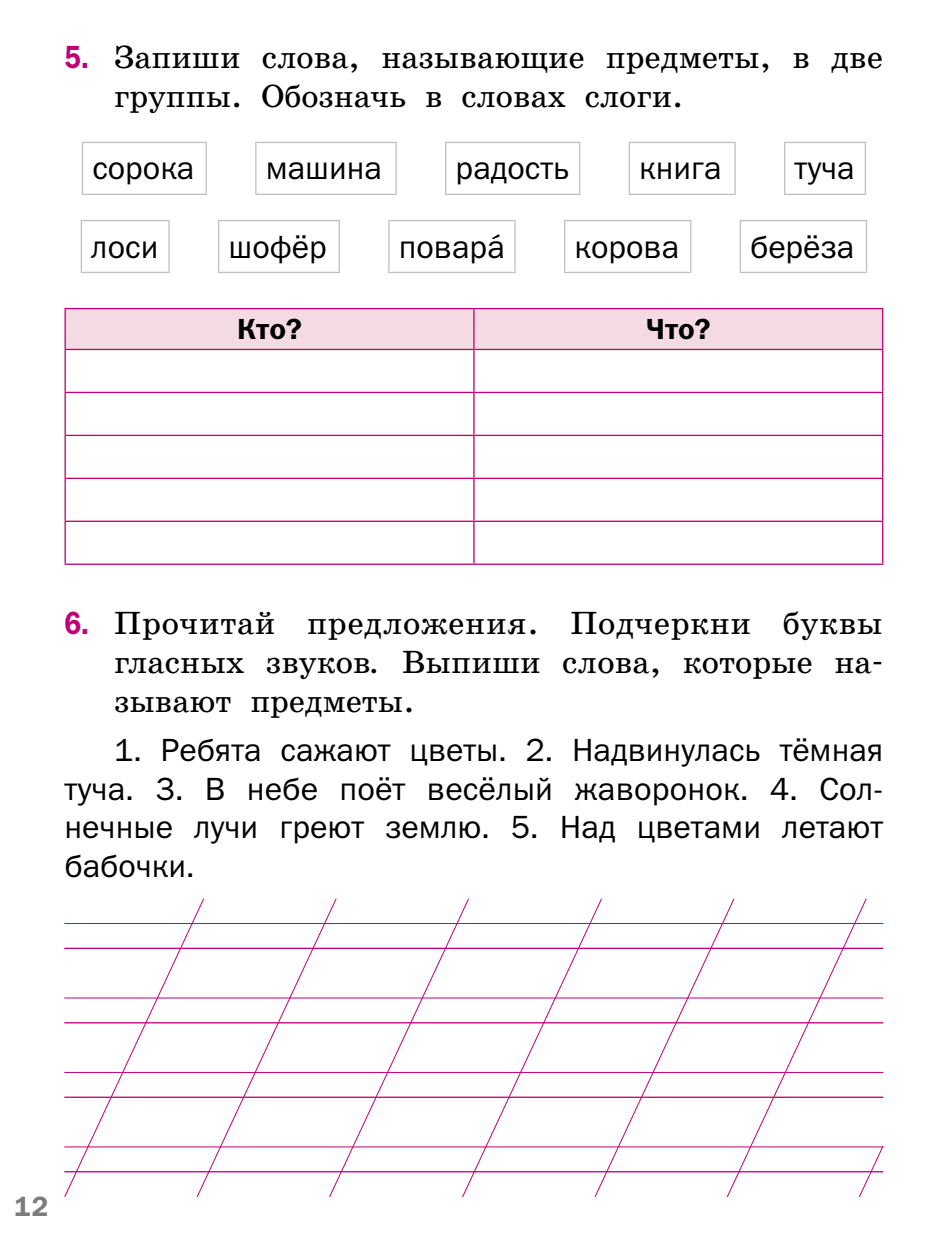
<style>
.page{position:relative;width:933px;height:1241px;background:#fff}
.page>*{position:absolute;margin:0;border:0;box-sizing:border-box;transform-origin:0 0}
.t1{font:32.55px/39.2px "School";color:#000}
.t2{font:32.2px/38.7px "Franklin Gothic Book ITC";color:#000;text-align:justify}
.t3{font:29.22px "Franklin Gothic Demi ITC";color:#000}
.t4{font:28px "Franklin Gothic Demi ITC";color:#7c7c7c}
.s1{font-family:"Franklin Gothic Demi ITC";font-size:32.2px;color:#c10077}
.s2{font-style:italic}
</style>
<div class="page">
<hr style="left:82px;top:142px;width:125px;height:1px;background:#c0c0c0">
<hr style="left:82px;top:143px;width:1px;height:51px;background:#c0c0c0">
<hr style="left:205px;top:143px;width:2px;height:51px;background:#c0c0c0">
<hr style="left:255px;top:142px;width:142px;height:1px;background:#c0c0c0">
<hr style="left:255px;top:143px;width:1px;height:51px;background:#c0c0c0">
<hr style="left:395px;top:143px;width:2px;height:51px;background:#c0c0c0">
<hr style="left:445px;top:142px;width:135px;height:1px;background:#c0c0c0">
<hr style="left:445px;top:143px;width:1px;height:51px;background:#c0c0c0">
<hr style="left:579px;top:143px;width:1px;height:51px;background:#c0c0c0">
<hr style="left:628px;top:142px;width:107px;height:1px;background:#c0c0c0">
<hr style="left:628px;top:143px;width:2px;height:51px;background:#c0c0c0">
<hr style="left:734px;top:143px;width:1px;height:51px;background:#c0c0c0">
<hr style="left:784px;top:142px;width:82px;height:1px;background:#c0c0c0">
<hr style="left:784px;top:143px;width:1px;height:51px;background:#c0c0c0">
<hr style="left:864px;top:143px;width:2px;height:51px;background:#c0c0c0">
<hr style="left:82px;top:194px;width:125px;height:1px;background:#c0c0c0">
<hr style="left:255px;top:194px;width:142px;height:1px;background:#c0c0c0">
<hr style="left:445px;top:194px;width:135px;height:1px;background:#c0c0c0">
<hr style="left:628px;top:194px;width:107px;height:1px;background:#c0c0c0">
<hr style="left:784px;top:194px;width:82px;height:1px;background:#c0c0c0">
<hr style="left:81px;top:220px;width:89px;height:1px;background:#c0c0c0">
<hr style="left:81px;top:221px;width:1px;height:51px;background:#c0c0c0">
<hr style="left:168px;top:221px;width:2px;height:51px;background:#c0c0c0">
<hr style="left:218px;top:220px;width:122px;height:1px;background:#c0c0c0">
<hr style="left:218px;top:221px;width:1px;height:51px;background:#c0c0c0">
<hr style="left:338px;top:221px;width:2px;height:51px;background:#c0c0c0">
<hr style="left:388px;top:220px;width:127px;height:1px;background:#c0c0c0">
<hr style="left:388px;top:221px;width:1px;height:51px;background:#c0c0c0">
<hr style="left:514px;top:221px;width:1px;height:51px;background:#c0c0c0">
<hr style="left:564px;top:220px;width:127px;height:1px;background:#c0c0c0">
<hr style="left:564px;top:221px;width:1px;height:51px;background:#c0c0c0">
<hr style="left:690px;top:221px;width:1px;height:51px;background:#c0c0c0">
<hr style="left:739px;top:220px;width:128px;height:1px;background:#c0c0c0">
<hr style="left:739px;top:221px;width:2px;height:51px;background:#c0c0c0">
<hr style="left:865px;top:221px;width:2px;height:51px;background:#c0c0c0">
<hr style="left:81px;top:272px;width:89px;height:1px;background:#c0c0c0">
<hr style="left:218px;top:272px;width:122px;height:1px;background:#c0c0c0">
<hr style="left:388px;top:272px;width:127px;height:1px;background:#c0c0c0">
<hr style="left:564px;top:272px;width:127px;height:1px;background:#c0c0c0">
<hr style="left:739px;top:272px;width:128px;height:1px;background:#c0c0c0">
<div style="left:66px;top:309px;width:816px;height:40px;background:#f3dae3"></div>
<hr style="left:64px;top:308px;width:410px;height:1px;background:#c10077">
<hr style="left:64px;top:309px;width:2px;height:40px;background:#c10077">
<hr style="left:474px;top:308px;width:409px;height:1px;background:#c10077">
<hr style="left:473px;top:309px;width:1px;height:40px;background:#c10077">
<hr style="left:882px;top:309px;width:1px;height:40px;background:#c10077">
<hr style="left:64px;top:349px;width:410px;height:1px;background:#c10077">
<hr style="left:64px;top:350px;width:2px;height:42px;background:#c10077">
<hr style="left:474px;top:349px;width:409px;height:1px;background:#c10077">
<hr style="left:473px;top:350px;width:1px;height:42px;background:#c10077">
<hr style="left:882px;top:350px;width:1px;height:42px;background:#c10077">
<hr style="left:64px;top:392px;width:410px;height:1px;background:#c10077">
<hr style="left:64px;top:393px;width:2px;height:41px;background:#c10077">
<hr style="left:64px;top:434px;width:410px;height:2px;background:#c10077">
<hr style="left:64px;top:436px;width:2px;height:41px;background:#c10077">
<hr style="left:473px;top:436px;width:1px;height:41px;background:#c10077">
<hr style="left:882px;top:436px;width:1px;height:41px;background:#c10077">
<hr style="left:64px;top:477px;width:410px;height:2px;background:#c10077">
<hr style="left:64px;top:479px;width:2px;height:41px;background:#c10077">
<hr style="left:474px;top:477px;width:409px;height:2px;background:#c10077">
<hr style="left:473px;top:479px;width:1px;height:41px;background:#c10077">
<hr style="left:882px;top:479px;width:1px;height:41px;background:#c10077">
<hr style="left:64px;top:520px;width:410px;height:2px;background:#c10077">
<hr style="left:64px;top:522px;width:2px;height:41px;background:#c10077">
<hr style="left:474px;top:520px;width:409px;height:2px;background:#c10077">
<hr style="left:473px;top:522px;width:1px;height:41px;background:#c10077">
<hr style="left:882px;top:522px;width:1px;height:41px;background:#c10077">
<hr style="left:64px;top:563px;width:410px;height:2px;background:#c10077">
<hr style="left:474px;top:563px;width:409px;height:2px;background:#c10077">
<hr style="left:474px;top:392px;width:409px;height:1px;background:#c10077">
<hr style="left:473px;top:393px;width:1px;height:41px;background:#c10077">
<hr style="left:882px;top:393px;width:1px;height:41px;background:#c10077">
<hr style="left:474px;top:434px;width:409px;height:2px;background:#c10077">
<hr style="left:64px;top:923px;width:819px;height:1px;background:#c10077">
<hr style="left:64px;top:947px;width:819px;height:1px;background:#c10077">
<hr style="left:64px;top:997px;width:819px;height:1px;background:#c10077">
<hr style="left:64px;top:1021px;width:819px;height:2px;background:#c10077">
<hr style="left:64px;top:1071px;width:819px;height:1px;background:#c10077">
<hr style="left:64px;top:1096px;width:819px;height:1px;background:#c10077">
<svg style="left:205px;top:947px;width:83px;height:234px"></svg>
<svg style="left:288px;top:898px;width:132px;height:298px"></svg>
<svg style="left:420px;top:898px;width:132px;height:298px"></svg>
<svg style="left:552px;top:898px;width:315px;height:298px"></svg>
<svg style="left:685px;top:1144px;width:198px;height:52px"></svg>
<svg style="left:64px;top:898px;width:141px;height:298px"></svg>
<p class="t1" style="left:114px;top:37px;width:770px;text-indent:-50px"><span class="s1">5.</span> Запиши слова, называющие предметы, в две группы. Обозначь в словах слоги.</p>
<p class="t2" style="left:92px;top:148px;width:104px">сорока</p>
<p class="t2" style="left:266px;top:148px;width:118px">машина</p>
<p class="t2" style="left:455px;top:148px;width:115px">радость</p>
<p class="t2" style="left:639px;top:148px;width:84px">книга</p>
<p class="t2" style="left:794px;top:148px;width:62px">туча</p>
<p class="t2" style="left:91px;top:226px;width:69px">лоси</p>
<p class="t2" style="left:228px;top:226px;width:100px">шофёр</p>
<p class="t2" style="left:399px;top:226px;width:107px">повара`</p>
<p class="t2" style="left:574px;top:226px;width:106px">корова</p>
<p class="t2" style="left:750px;top:226px;width:106px">берёза</p>
<p class="t3" style="left:237px;top:311px;width:66px">Кто?</p>
<p class="t3" style="left:646px;top:311px;width:66px">Что?</p>
<p class="t1" style="left:114px;top:603px;width:770px;text-align:justify;text-indent:-50px"><span class="s1">6.</span> Прочитай предложения. Подчеркни буквы гласных звуков<span class="s2">.</span> Выпиши слова, которые на&shy;зывают предметы.</p>
<p class="t2" style="left:64px;top:729px;width:820px;text-indent:50px">1. Ребята сажают цветы. 2. Надвинулась тёмная туча. 3. В небе поёт весёлый жаворонок. 4. Сол&shy;нечные лучи греют землю. 5. Над цветами летают бабочки.</p>
<p class="t4" style="left:14px;top:1189px;width:36px">12</p>
</div>
